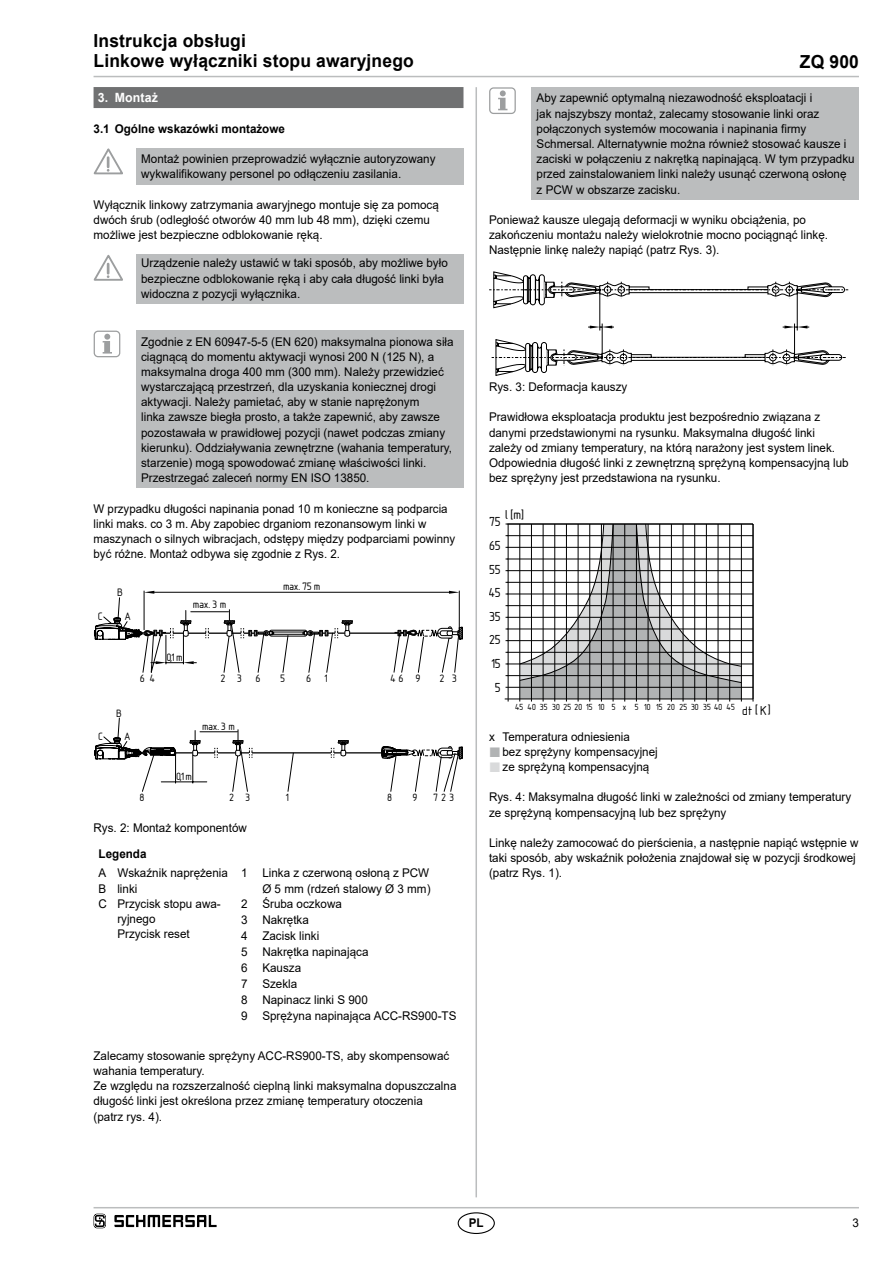
<style>
.page{position:relative;width:893px;height:1263px;background:#fff}
.page>*{position:absolute;margin:0;border:0;box-sizing:border-box;transform-origin:0 0}
.t1{font:20.4px "Isonorm 3098";color:#000}
.t2{font:20.25px "Isonorm 3098";color:#000}
.t3{font:700 18px/20.2px "Arial";letter-spacing:.01em;color:#000}
.t4{font:16.8px "Isonorm 3098";letter-spacing:.065em;color:#000}
.t5{font:16.5px "Isonorm 3098";letter-spacing:.1em;color:#000}
.t6{font:13.8px "Isonorm 3098";color:#000}
.t7{font:700 12.75px "Arial";letter-spacing:.01em;color:#fff}
.t8{font:12px/15.1px "Arial";color:#000}
.t9{font:12px/15.1px "Arial";color:#000;scale:.96 1}
.t10{font:700 12px "Arial";color:#000}
.s1{font-size:19.35px}
.s2{font-size:20.25px}
.s3{font-family:"Segoe UI";font-size:13.5px;color:#b1b3b4}
.s4{font-family:"Segoe UI";font-size:13.5px;color:#d9dadb}
</style>
<div class="page">
<hr style="left:94px;top:1207px;width:765px;height:1px;background:#bbbdbe">
<hr style="left:94px;top:76px;width:765px;height:1px;background:#bbbdbe">
<hr style="left:475px;top:87px;width:2px;height:1110px;background:#bbbdbe">
<div style="left:458px;top:1212px;width:37px;height:22px;border:1px solid #000;border-radius:50%"></div>
<div style="left:94px;top:87px;width:369px;height:21px;background:#707172"></div>
<div style="left:136px;top:148px;width:327px;height:36px;background:#bbbdbe"></div>
<svg style="left:94px;top:148px;width:29px;height:27px"></svg>
<div style="left:136px;top:254px;width:327px;height:50px;background:#bbbdbe"></div>
<svg style="left:94px;top:254px;width:29px;height:27px"></svg>
<div style="left:136px;top:330px;width:327px;height:158px;background:#bbbdbe"></div>
<svg style="left:103px;top:334px;width:9px;height:20px"></svg>
<div style="left:94px;top:331px;width:26px;height:26px;border:1px solid #9c9e9f;border-radius:4px"></div>
<hr style="left:310px;top:632px;width:95px;height:2px;background:#000">
<svg style="left:394px;top:626px;width:68px;height:47px"></svg>
<hr style="left:154px;top:592px;width:295px;height:1px;background:#000">
<svg style="left:449px;top:591px;width:10px;height:3px"></svg>
<svg style="left:94px;top:591px;width:259px;height:82px"></svg>
<hr style="left:459px;top:591px;width:1px;height:39px;background:#000">
<hr style="left:144px;top:591px;width:1px;height:39px;background:#000">
<svg style="left:95px;top:717px;width:368px;height:75px"></svg>
<div style="left:531px;top:87px;width:328px;height:112px;background:#bbbdbe"></div>
<svg style="left:498px;top:90px;width:9px;height:20px"></svg>
<div style="left:489px;top:87px;width:27px;height:27px;border:1px solid #9c9e9f;border-radius:4px"></div>
<hr style="left:599px;top:290px;width:1px;height:40px;background:#000">
<hr style="left:602px;top:324px;width:1px;height:33px;background:#000">
<svg style="left:588px;top:326px;width:26px;height:2px"></svg>
<hr style="left:797px;top:290px;width:1px;height:40px;background:#000">
<hr style="left:794px;top:324px;width:1px;height:33px;background:#000">
<svg style="left:783px;top:326px;width:26px;height:2px"></svg>
<svg style="left:492px;top:339px;width:353px;height:37px"></svg>
<svg style="left:489px;top:271px;width:359px;height:37px"></svg>
<hr style="left:505px;top:698px;width:248px;height:1px;background:#000">
<hr style="left:507px;top:535px;width:246px;height:1px;background:#000">
<hr style="left:507px;top:547px;width:246px;height:1px;background:#000">
<hr style="left:507px;top:559px;width:246px;height:1px;background:#000">
<hr style="left:507px;top:570px;width:246px;height:1px;background:#000">
<hr style="left:507px;top:582px;width:246px;height:1px;background:#000">
<hr style="left:507px;top:594px;width:246px;height:1px;background:#000">
<hr style="left:507px;top:605px;width:246px;height:1px;background:#000">
<hr style="left:507px;top:617px;width:246px;height:1px;background:#000">
<hr style="left:507px;top:629px;width:246px;height:1px;background:#000">
<hr style="left:507px;top:640px;width:246px;height:1px;background:#000">
<hr style="left:507px;top:652px;width:246px;height:1px;background:#000">
<hr style="left:507px;top:664px;width:246px;height:1px;background:#000">
<hr style="left:507px;top:675px;width:246px;height:1px;background:#000">
<hr style="left:508px;top:687px;width:245px;height:1px;background:#000">
<hr style="left:753px;top:524px;width:1px;height:177px;background:#000">
<hr style="left:505px;top:524px;width:248px;height:1px;background:#000">
<svg style="left:505px;top:523px;width:237px;height:178px"></svg>
<svg style="left:94px;top:1214px;width:12px;height:14px"></svg>
<svg style="left:114px;top:1215px;width:103px;height:12px"></svg>
<h3 class="t3" style="left:94px;top:31px;width:322px">Instrukcja obsługi<br>Linkowe wyłączniki stopu awaryjnego</h3>
<p class="t7" style="left:98px;top:89px;width:62px">3. Montaż</p>
<p class="t10" style="left:94px;top:120px;width:193px">3.1 Ogólne wskazówki montażowe</p>
<p class="t8" style="left:141px;top:151px;width:296px">Montaż powinien przeprowadzić wyłącznie autoryzowany wykwalifikowany personel po odłączeniu zasilania.</p>
<p class="t8" style="left:94px;top:197px;width:347px">Wyłącznik linkowy zatrzymania awaryjnego montuje się za pomocą dwóch śrub (odległość otworów 40 mm lub 48 mm), dzięki czemu możliwe jest bezpieczne odblokowanie ręką.</p>
<p class="t8" style="left:141px;top:256px;width:308px">Urządzenie należy ustawić w taki sposób, aby możliwe było bezpieczne odblokowanie ręką i aby cała długość linki była widoczna z pozycji wyłącznika.</p>
<p class="t8" style="left:141px;top:334px;width:314px">Zgodnie z EN 60947-5-5 (EN 620) maksymalna pionowa siła ciągnącą do momentu aktywacji wynosi 200 N (125 N), a maksymalna droga 400 mm (300 mm). Należy przewidzieć wystarczającą przestrzeń, dla uzyskania koniecznej drogi aktywacji. Należy pamietać, aby w stanie naprężonym<br>linka zawsze biegła prosto, a także zapewnić, aby zawsze pozostawała w prawidłowej pozycji (nawet podczas zmiany kierunku). Oddziaływania zewnętrzne (wahania temperatury, starzenie) mogą spowodować zmianę właściwości linki.<br>Przestrzegać zaleceń normy EN ISO 13850.</p>
<p class="t9" style="left:94px;top:501px;width:378px">W przypadku długości napinania ponad 10 m konieczne są podparcia linki maks. co 3 m. Aby zapobiec drganiom rezonansowym linki w maszynach o silnych wibracjach, odstępy między podparciami powinny być różne. Montaż odbywa się zgodnie z Rys. 2.</p>
<h3 class="t4" style="left:99px;top:604px;width:6px">C</h3>
<h3 class="t5" style="left:99px;top:724px;width:6px">C</h3>
<h3 class="t4" style="left:118px;top:580px;width:7px">B</h3>
<h3 class="t4" style="left:125px;top:604px;width:7px">A</h3>
<h3 class="t4" style="left:194px;top:592px;width:35px">max.3 m</h3>
<h3 class="t4" style="left:284px;top:574px;width:38px">max.75m</h3>
<h3 class="t4" style="left:167px;top:645px;width:17px">0,1 m</h3>
<h3 class="t4" style="left:141px;top:667px;width:16px">6 4</h3>
<h3 class="t4" style="left:221px;top:667px;width:66px">236 5</h3>
<h3 class="t4" style="left:307px;top:667px;width:23px">6 1</h3>
<h3 class="t5" style="left:117px;top:701px;width:7px">B</h3>
<h3 class="t5" style="left:125px;top:724px;width:7px">A</h3>
<h3 class="t5" style="left:203px;top:714px;width:34px">max.3 m</h3>
<h3 class="t4" style="left:391px;top:667px;width:68px">46 9 23</h3>
<h3 class="t5" style="left:177px;top:765px;width:17px">0,1 m</h3>
<h3 class="t5" style="left:286px;top:786px;width:5px">1</h3>
<h3 class="t5" style="left:413px;top:786px;width:6px">9</h3>
<h3 class="t5" style="left:140px;top:786px;width:6px">8</h3>
<h3 class="t5" style="left:230px;top:786px;width:22px">2 3</h3>
<h3 class="t5" style="left:388px;top:786px;width:6px">8</h3>
<h3 class="t5" style="left:434px;top:786px;width:22px">723</h3>
<p class="t8" style="left:94px;top:820px;width:155px">Rys. 2: Montaż komponentów</p>
<p class="t10" style="left:99px;top:845px;width:49px">Legenda</p>
<p class="t8" style="left:99px;top:865px;width:10px;text-align:justify">A B C</p>
<p class="t8" style="left:117px;top:865px;width:112px">Wskaźnik naprężenia linki<br>Przycisk stopu awa&shy;ryjnego<br>Przycisk reset</p>
<p class="t8" style="left:241px;top:865px;width:190px">1 Linka z czerwoną osłoną z PCW</p>
<p class="t8" style="left:262px;top:881px;width:170px">Ø 5 mm (rdzeń stalowy Ø 3 mm)</p>
<p class="t8" style="left:241px;top:896px;width:102px">2 Śruba oczkowa</p>
<p class="t8" style="left:241px;top:912px;width:69px">3 Nakrętka</p>
<p class="t8" style="left:241px;top:928px;width:80px">4 Zacisk linki</p>
<p class="t8" style="left:241px;top:944px;width:129px">5 Nakrętka napinająca</p>
<p class="t8" style="left:241px;top:960px;width:62px">6 Kausza</p>
<p class="t8" style="left:241px;top:976px;width:58px">7 Szekla</p>
<p class="t8" style="left:241px;top:992px;width:128px">8 Napinacz linki S 900</p>
<p class="t8" style="left:241px;top:1008px;width:217px">9 Sprężyna napinająca ACC-RS900-TS</p>
<p class="t8" style="left:94px;top:1048px;width:364px">Zalecamy stosowanie sprężyny ACC-RS900-TS, aby skompensować wahania temperatury.<br>Ze względu na rozszerzalność cieplną linki maksymalna dopuszczalna długość linki jest określona przez zmianę temperatury otoczenia<br>(patrz rys. 4).</p>
<h3 class="t3" style="left:800px;top:52px;width:61px">ZQ 900</h3>
<p class="t8" style="left:537px;top:90px;width:320px">Aby zapewnić optymalną niezawodność eksploatacji i<br>jak najszybszy montaż, zalecamy stosowanie linki oraz połączonych systemów mocowania i napinania firmy Schmersal. Alternatywnie można również stosować kausze i zaciski w połączeniu z nakrętką napinającą. W tym przypadku przed zainstalowaniem linki należy usunąć czerwoną osłonę z PCW w obszarze zacisku.</p>
<p class="t8" style="left:489px;top:212px;width:340px">Ponieważ kausze ulegają deformacji w wyniku obciążenia, po zakończeniu montażu należy wielokrotnie mocno pociągnąć linkę.<br>Następnie linkę należy napiąć (patrz Rys. 3).</p>
<p class="t8" style="left:489px;top:379px;width:140px">Rys. 3: Deformacja kauszy</p>
<p class="t8" style="left:489px;top:410px;width:361px">Prawidłowa eksploatacja produktu jest bezpośrednio związana z danymi przedstawionymi na rysunku. Maksymalna długość linki zależy od zmiany temperatury, na którą narażony jest system linek.<br>Odpowiednia długość linki z zewnętrzną sprężyną kompensacyjną lub bez sprężyny jest przedstawiona na rysunku.</p>
<h1 class="t1" style="left:490px;top:500px;width:36px">75lm[]</h1>
<h1 class="t1" style="left:490px;top:531px;width:13px">65</h1>
<h1 class="t1" style="left:490px;top:555px;width:13px">55</h1>
<h1 class="t1" style="left:489px;top:578px;width:14px">45</h1>
<h1 class="t1" style="left:490px;top:602px;width:13px">35</h1>
<h1 class="t1" style="left:490px;top:625px;width:13px">25</h1>
<h1 class="t1" style="left:492px;top:649px;width:11px">15</h1>
<h1 class="t1" style="left:496px;top:673px;width:7px">5</h1>
<p class="t6" style="left:515px;top:698px;width:253px">45 40 35 30 25 20 15 10 5 x 5 10 15 20 25 30 35 40 45 <span class="s1">dt</span> <span class="s2">K</span></p>
<h2 class="t2" style="left:756px;top:695px;width:17px">[ ]</h2>
<p class="t8" style="left:489px;top:729px;width:142px">x Temperatura odniesienia</p>
<p class="t8" style="left:489px;top:744px;width:170px"><span class="s3">■</span> bez sprężyny kompensacyjnej</p>
<p class="t8" style="left:489px;top:759px;width:162px"><span class="s4">■</span> ze sprężyną kompensacyjną</p>
<p class="t8" style="left:489px;top:789px;width:364px">Rys. 4: Maksymalna długość linki w zależności od zmiany temperatury ze sprężyną kompensacyjną lub bez sprężyny</p>
<p class="t8" style="left:489px;top:835px;width:371px">Linkę należy zamocować do pierścienia, a następnie napiąć wstępnie w taki sposób, aby wskaźnik położenia znajdował się w pozycji środkowej (patrz Rys. 1).</p>
<p class="t10" style="left:469px;top:1214px;width:16px">PL</p>
<p class="t8" style="left:852px;top:1215px;width:8px">3</p>
</div>
